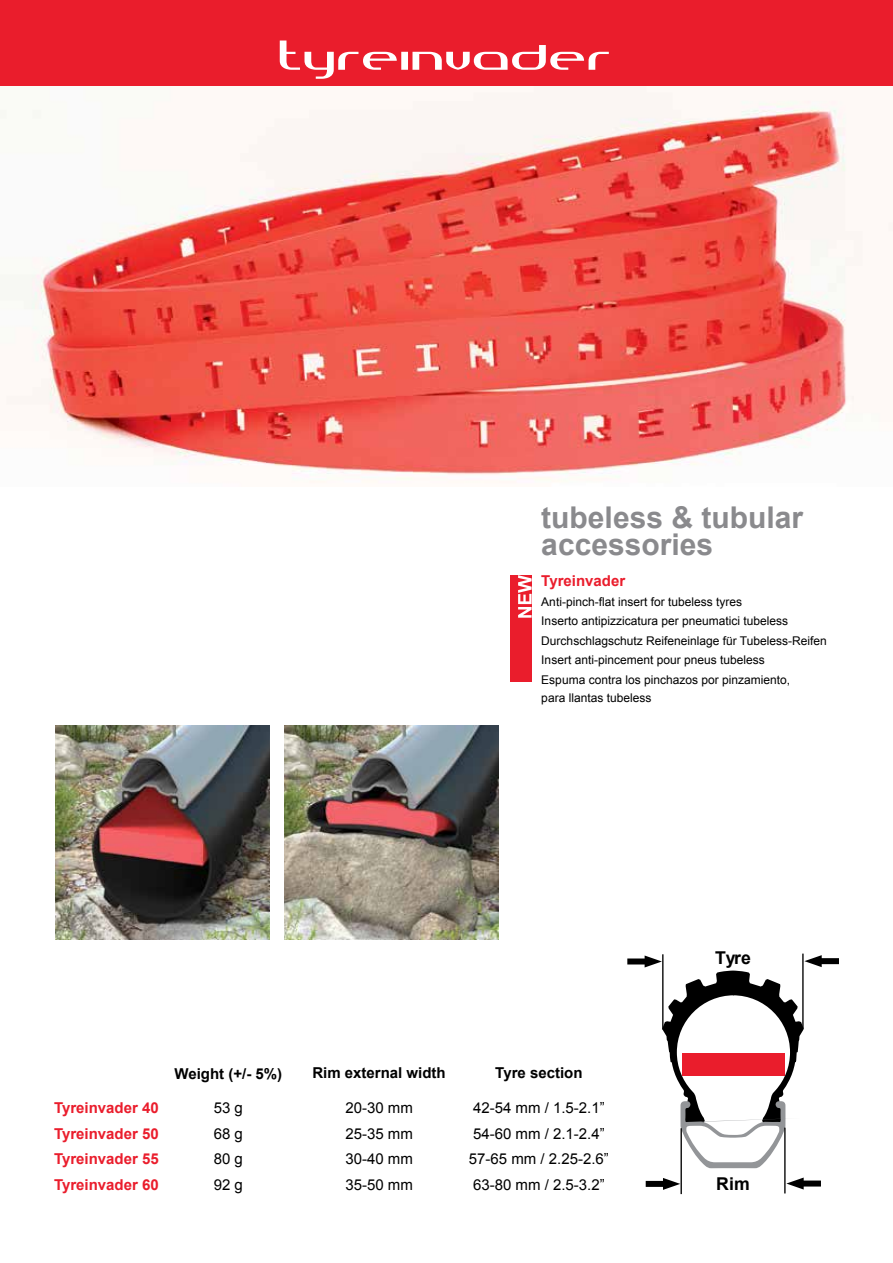
<style>
.page{position:relative;width:893px;height:1263px;background:#fff}
.page>*{position:absolute;margin:0;border:0;box-sizing:border-box;transform-origin:0 0}
.t1{font:700 30px/27px "Arial";color:#8a8a8d}
.t2{font:700 17.7px "Arial";color:#000}
.t3{font:15px/25.8px "Arial";color:#000;text-align:justify}
.t4{font:700 15px/25.8px "Arial";color:#ea1d2c;text-align:justify}
.t5{font:700 15px "Arial";color:#000}
.t6{font:12px/19.5px "Arial";color:#000}
</style>
<div class="page">
<img style="left:0;top:85px;width:893px;height:398px">
<img style="left:55px;top:725px;width:214px;height:214px">
<img style="left:285px;top:725px;width:214px;height:214px">
<div style="left:0;top:0;width:893px;height:85px;background:#ea1d2c"></div>
<svg style="left:280px;top:41px;width:329px;height:38px"></svg>
<svg style="left:646px;top:1178px;width:34px;height:12px"></svg>
<hr style="left:680px;top:1128px;width:2px;height:66px;background:#000">
<svg style="left:786px;top:1177px;width:35px;height:12px"></svg>
<hr style="left:784px;top:1127px;width:2px;height:66px;background:#000">
<hr style="left:662px;top:954px;width:1px;height:75px;background:#000">
<svg style="left:627px;top:955px;width:212px;height:213px"></svg>
<hr style="left:802px;top:953px;width:2px;height:76px;background:#000">
<div style="left:510px;top:575px;width:21px;height:107px;background:#ea1d2c"></div>
<svg style="left:518px;top:575px;width:14px;height:43px"></svg>
<h1 class="t1" style="left:541px;top:505px;width:263px">tubeless &amp; tubular accessories</h1>
<p class="t4" style="left:541px;top:568px;width:85px">Tyreinvader</p>
<p class="t6" style="left:541px;top:592px;width:287px">Anti-pinch-flat insert for tubeless tyres<br>Inserto antipizzicatura per pneumatici tubeless Durchschlagschutz Reifeneinlage für Tubeless-Reifen Insert anti-pincement pour pneus tubeless<br>Espuma contra los pinchazos por pinzamiento,</p>
<p class="t6" style="left:541px;top:688px;width:112px">para llantas tubeless</p>
<p class="t5" style="left:175px;top:1064px;width:109px">Weight (+/- 5%)</p>
<p class="t5" style="left:312px;top:1063px;width:135px">Rim external width</p>
<p class="t3" style="left:345px;top:1095px;width:69px">20-30 mm 25-35 mm 30-40 mm 35-50 mm</p>
<p class="t4" style="left:54px;top:1095px;width:106px">Tyreinvader 40<br>Tyreinvader 50<br>Tyreinvader 55<br>Tyreinvader 60</p>
<p class="t3" style="left:214px;top:1095px;width:31px">53 g 68 g 80 g 92 g</p>
<p class="t5" style="left:495px;top:1063px;width:89px">Tyre section</p>
<p class="t3" style="left:469px;top:1095px;width:142px;text-align:left">42-54 mm / 1.5-2.1”<br>54-60 mm / 2.1-2.4”<br>57-65 mm / 2.25-2.6”<br>63-80 mm / 2.5-3.2”</p>
<h2 class="t2" style="left:715px;top:945px;width:38px">Tyre</h2>
<h2 class="t2" style="left:716px;top:1172px;width:35px">Rim</h2>
</div>
